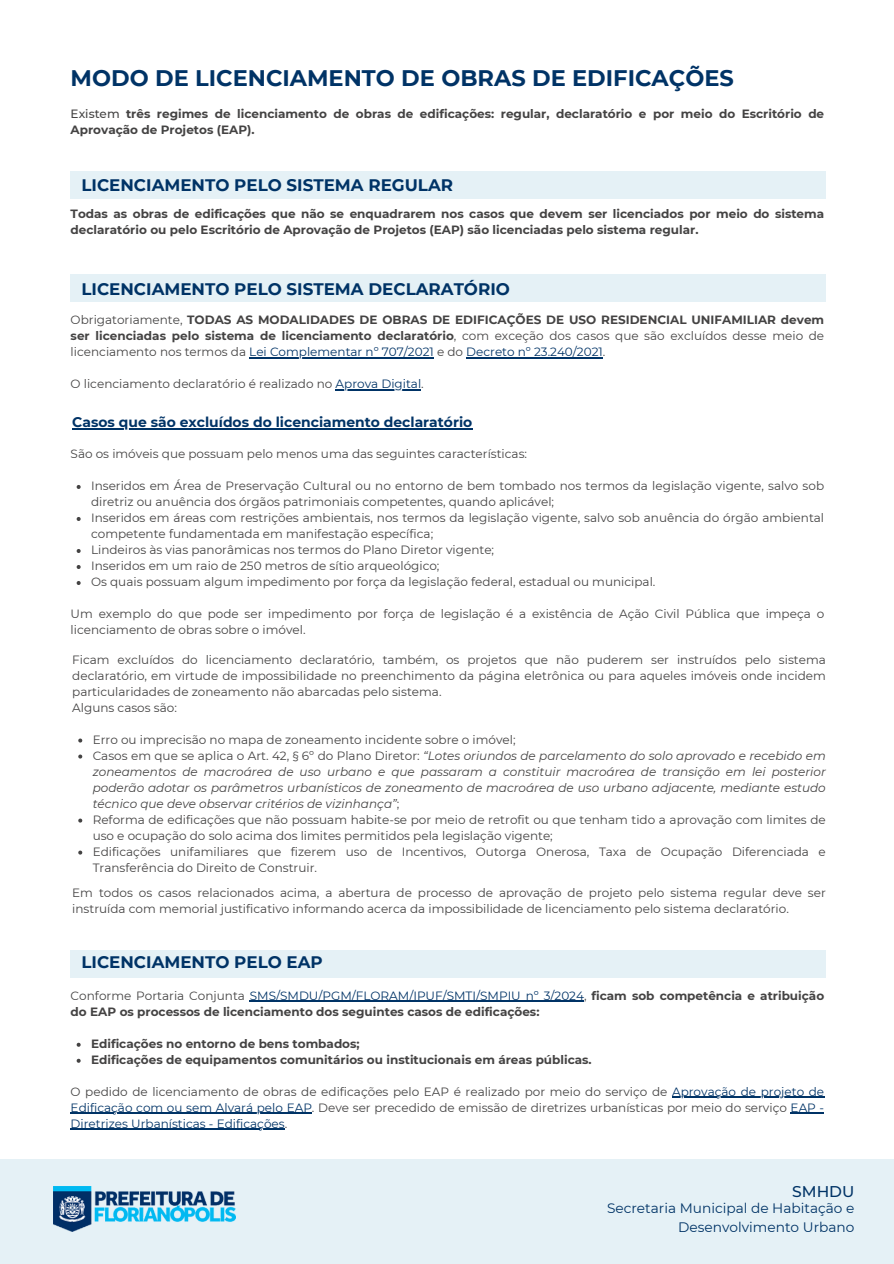
<style>
.page{position:relative;width:894px;height:1264px;background:#fff}
.page>*{position:absolute;margin:0;border:0;box-sizing:border-box;transform-origin:0 0}
.t1{font:700 22.5px "Montserrat";color:#036}
.t2{font:700 16.65px "Montserrat";color:#036}
.t3{font:500 15.6px "Montserrat";color:#036}
.t4{font:700 13.95px "Montserrat";color:#036}
.t5{font:13.65px/18.9px "Montserrat";color:#036;text-align:right}
.t6{font:12px/16px "Montserrat";color:#444343}
.t7{font:700 12px/16px "Montserrat";color:#444343}
.t8{font:italic 12px/16px "Montserrat";color:#444343;text-align:justify}
.t9{font:12px "Montserrat";color:#036}
.s1{font-weight:500}
.s2{font-weight:400}
.s3{font-weight:400;color:#036}
.s4{color:#036}
.s5{font-style:normal}
.s6{color:#444343}
</style>
<div class="page">
<div style="left:0;top:1158px;width:893px;height:105px;background:#e5f1f6"></div>
<img style="left:54px;top:1186px;width:181px;height:45px">
<div style="left:71px;top:274px;width:754px;height:28px;background:#e5f1f6"></div>
<div style="left:71px;top:171px;width:754px;height:28px;background:#e5f1f6"></div>
<div style="left:71px;top:950px;width:754px;height:27px;background:#e5f1f6"></div>
<hr style="left:249px;top:357px;width:185px;height:1px;background:#036">
<hr style="left:466px;top:357px;width:136px;height:1px;background:#036">
<hr style="left:335px;top:389px;width:86px;height:1px;background:#036">
<hr style="left:250px;top:1000px;width:334px;height:1px;background:#036">
<svg style="left:77px;top:1042px;width:4px;height:4px"></svg>
<svg style="left:77px;top:1058px;width:4px;height:4px"></svg>
<hr style="left:672px;top:1096px;width:152px;height:1px;background:#036">
<hr style="left:71px;top:1112px;width:241px;height:1px;background:#036">
<hr style="left:790px;top:1112px;width:34px;height:1px;background:#036">
<hr style="left:71px;top:1128px;width:213px;height:1px;background:#036">
<svg style="left:78px;top:738px;width:4px;height:4px"></svg>
<svg style="left:78px;top:754px;width:4px;height:4px"></svg>
<svg style="left:78px;top:818px;width:4px;height:4px"></svg>
<svg style="left:78px;top:850px;width:4px;height:4px"></svg>
<hr style="left:72px;top:428px;width:400px;height:1px;background:#036">
<svg style="left:77px;top:485px;width:4px;height:4px"></svg>
<svg style="left:77px;top:517px;width:4px;height:4px"></svg>
<svg style="left:77px;top:549px;width:4px;height:4px"></svg>
<svg style="left:77px;top:565px;width:4px;height:4px"></svg>
<svg style="left:77px;top:581px;width:4px;height:4px"></svg>
<h1 class="t1" style="left:71px;top:64px;width:664px">MODO DE LICENCIAMENTO DE OBRAS DE EDIFICAÇÕES</h1>
<p class="t7" style="left:71px;top:106px;width:754px"><span class="s1">Existem</span> três regimes de licenciamento de obras de edificações: regular, declaratório e por meio do Escritório de<br>Aprovação de Projetos (EAP).</p>
<p class="t2" style="left:81px;top:175px;width:373px">LICENCIAMENTO PELO SISTEMA REGULAR</p>
<p class="t7" style="left:71px;top:205px;width:754px">Todas as obras de edificações que não se enquadrarem nos casos que devem ser licenciados por meio do sistema declaratório ou pelo Escritório de Aprovação de Projetos (EAP) são licenciadas pelo sistema regular.</p>
<h2 class="t2" style="left:81px;top:279px;width:430px">LICENCIAMENTO PELO SISTEMA DECLARATÓRIO</h2>
<h3 class="t7" style="left:71px;top:312px;width:754px;text-align:justify"><span class="s2">Obrigatoriamente,</span> TODAS AS MODALIDADES DE OBRAS DE EDIFICAÇÕES DE USO RESIDENCIAL UNIFAMILIAR devem ser licenciadas pelo sistema de licenciamento declaratório<span class="s2">, com exceção dos casos que são excluídos desse meio de licenciamento nos termos da</span> <span class="s3">Lei Complementar nº 707/2021</span> <span class="s2">e do</span> <span class="s3">Decreto nº 23.240/2021</span><span class="s2">.</span></h3>
<p class="t6" style="left:71px;top:376px;width:354px">O licenciamento declaratório é realizado no <span class="s4">Aprova Digital</span>.</p>
<p class="t4" style="left:72px;top:413px;width:401px">Casos que são excluídos do licenciamento declaratório</p>
<p class="t6" style="left:71px;top:445px;width:458px">São os imóveis que possuam pelo menos uma das seguintes características:</p>
<h2 class="t6" style="left:91px;top:477px;width:734px">Inseridos em Área de Preservação Cultural ou no entorno de bem tombado nos termos da legislação vigente, salvo sob diretriz ou anuência dos órgãos patrimoniais competentes, quando aplicável;</h2>
<h4 class="t6" style="left:91px;top:509px;width:734px">Inseridos em áreas com restrições ambientais, nos termos da legislação vigente, salvo sob anuência do órgão ambiental competente fundamentada em manifestação específica;<br>Lindeiros às vias panorâmicas nos termos do Plano Diretor vigente;<br>Inseridos em um raio de 250 metros de sítio arqueológico;<br>Os quais possuam algum impedimento por força da legislação federal, estadual ou municipal.</h4>
<p class="t6" style="left:71px;top:605px;width:754px">Um exemplo do que pode ser impedimento por força de legislação é a existência de Ação Civil Pública que impeça o licenciamento de obras sobre o imóvel.</p>
<p class="t6" style="left:72px;top:651px;width:754px;text-align:justify">Ficam excluídos do licenciamento declaratório, também, os projetos que não puderem ser instruídos pelo sistema declaratório, em virtude de impossibilidade no preenchimento da página eletrônica ou para aqueles imóveis onde incidem particularidades de zoneamento não abarcadas pelo sistema.</p>
<p class="t6" style="left:72px;top:699px;width:106px">Alguns casos são:</p>
<p class="t6" style="left:93px;top:731px;width:424px">Erro ou imprecisão no mapa de zoneamento incidente sobre o imóvel;</p>
<h2 class="t8" style="left:93px;top:747px;width:734px"><span class="s5">Casos em que se aplica o Art. 42, § 6º do Plano Diretor:</span> “Lotes oriundos de parcelamento do solo aprovado e recebido em zoneamentos de macroárea de uso urbano e que passaram a constituir macroárea de transição em lei posterior poderão adotar os parâmetros urbanísticos de zoneamento de macroárea de uso urbano adjacente, mediante estudo técnico que deve observar critérios de vizinhança”<span class="s5">;</span></h2>
<p class="t6" style="left:93px;top:811px;width:734px">Reforma de edificações que não possuam habite-se por meio de retrofit ou que tenham tido a aprovação com limites de uso e ocupação do solo acima dos limites permitidos pela legislação vigente;</p>
<p class="t6" style="left:93px;top:843px;width:734px">Edificações unifamiliares que fizerem uso de Incentivos, Outorga Onerosa, Taxa de Ocupação Diferenciada e<br>Transferência do Direito de Construir.</p>
<p class="t6" style="left:72px;top:884px;width:754px">Em todos os casos relacionados acima, a abertura de processo de aprovação de projeto pelo sistema regular deve ser instruída com memorial justificativo informando acerca da impossibilidade de licenciamento pelo sistema declaratório.</p>
<p class="t2" style="left:81px;top:952px;width:243px">LICENCIAMENTO PELO EAP</p>
<p class="t7" style="left:71px;top:987px;width:754px"><span class="s2">Conforme Portaria Conjunta</span> <span class="s3">SMS/SMDU/PGM/FLORAM/IPUF/SMTI/SMPIU nº 3/2024</span><span class="s2">,</span> ficam sob competência e atribuição do EAP os processos de licenciamento dos seguintes casos de edificações:</p>
<p class="t7" style="left:91px;top:1035px;width:270px">Edificações no entorno de bens tombados;</p>
<p class="t7" style="left:91px;top:1051px;width:502px">Edificações de equipamentos comunitários ou institucionais em áreas públicas.</p>
<p class="t6" style="left:71px;top:1083px;width:754px">O pedido de licenciamento de obras de edificações pelo EAP é realizado por meio do serviço de <span class="s4">Aprovação de projeto de</span></p>
<p class="t6" style="left:71px;top:1099px;width:754px"><span class="s4">Edificação com ou sem Alvará pelo EAP</span>. Deve ser precedido de emissão de diretrizes urbanísticas por meio do serviço <span class="s4">EAP -</span></p>
<p class="t9" style="left:71px;top:1116px;width:218px">Diretrizes Urbanísticas - Edificações<span class="s6">.</span></p>
<h5 class="t3" style="left:792px;top:1181px;width:64px">SMHDU</h5>
<h2 class="t5" style="left:607px;top:1198px;width:249px">Secretaria Municipal de Habitação e<br>Desenvolvimento Urbano</h2>
</div>
